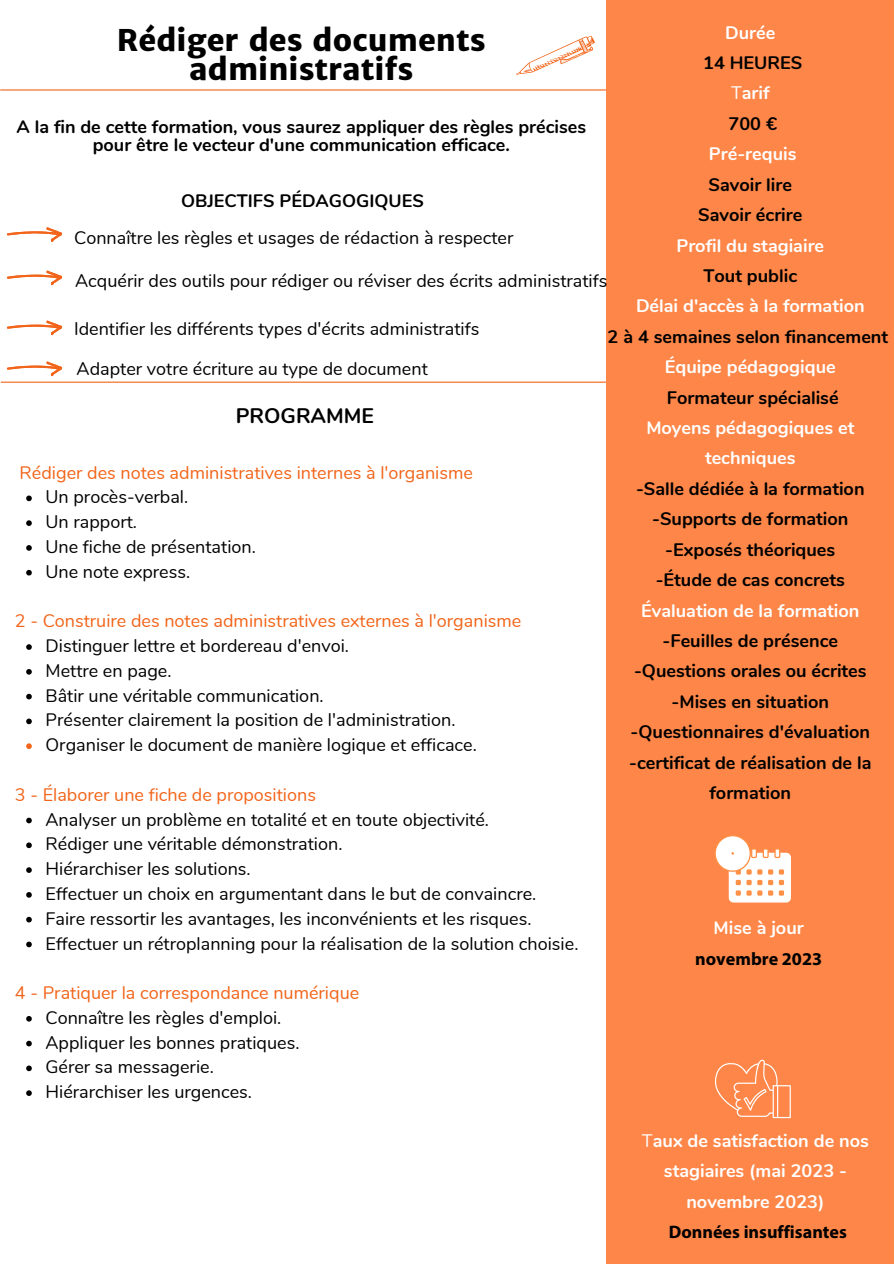
<style>
.page{position:relative;width:894px;height:1264px;background:#fff}
.page>*{position:absolute;margin:0;border:0;box-sizing:border-box;transform-origin:0 0}
.t1{font:800 30px/29.2px "Merriweather Sans";color:#000;text-align:center}
.t2{font:700 21px "Nunito";color:#000}
.t3{font:700 18.15px/30.5px "Nunito";color:#000;text-align:center}
.t4{font:700 18.15px/30.5px "Nunito";color:#fff;text-align:center}
.t5{font:700 18.15px "Myriad Pro";color:#000}
.t6{font:18px/24.8px "Nunito";color:#000}
.t7{font:18px "Nunito";color:#f26419}
.t8{font:700 18px/18px "Nunito";color:#000;text-align:center}
.s1{font-weight:400;color:#fff}
.s2{color:#fff}
.s3{font-weight:400}
</style>
<div class="page">
<hr style="left:1px;top:89px;width:892px;height:1px;background:#f26419">
<svg style="left:7px;top:227px;width:55px;height:15px"></svg>
<hr style="left:1px;top:381px;width:607px;height:2px;background:#f26419">
<div style="left:606px;top:0;width:287px;height:1263px;background:#fd8648"></div>
<svg style="left:516px;top:36px;width:79px;height:39px"></svg>
<svg style="left:26px;top:495px;width:6px;height:6px"></svg>
<svg style="left:26px;top:520px;width:6px;height:6px"></svg>
<svg style="left:26px;top:545px;width:6px;height:5px"></svg>
<svg style="left:26px;top:570px;width:6px;height:5px"></svg>
<svg style="left:26px;top:644px;width:6px;height:6px"></svg>
<svg style="left:26px;top:669px;width:6px;height:5px"></svg>
<svg style="left:26px;top:693px;width:6px;height:6px"></svg>
<svg style="left:26px;top:718px;width:6px;height:6px"></svg>
<svg style="left:26px;top:743px;width:6px;height:6px"></svg>
<svg style="left:26px;top:817px;width:6px;height:6px"></svg>
<svg style="left:26px;top:842px;width:6px;height:6px"></svg>
<svg style="left:26px;top:867px;width:6px;height:5px"></svg>
<svg style="left:26px;top:892px;width:6px;height:5px"></svg>
<svg style="left:26px;top:916px;width:6px;height:6px"></svg>
<svg style="left:26px;top:941px;width:6px;height:6px"></svg>
<svg style="left:26px;top:1016px;width:6px;height:5px"></svg>
<svg style="left:26px;top:1040px;width:6px;height:6px"></svg>
<svg style="left:26px;top:1065px;width:6px;height:6px"></svg>
<svg style="left:26px;top:1090px;width:6px;height:5px"></svg>
<svg style="left:7px;top:320px;width:55px;height:15px"></svg>
<svg style="left:7px;top:270px;width:55px;height:15px"></svg>
<svg style="left:7px;top:361px;width:55px;height:15px"></svg>
<svg style="left:715px;top:835px;width:75px;height:67px"></svg>
<svg style="left:714px;top:1059px;width:76px;height:59px"></svg>
<h1 class="t1" style="left:117px;top:25px;width:370px">Rédiger des documents administratifs</h1>
<p class="t4" style="left:725px;top:17px;width:52px">Durée</p>
<p class="t3" style="left:703px;top:48px;width:101px">14 HEURES<br><span class="s1">T</span><span class="s2">arif<br></span>700 €</p>
<p class="t4" style="left:708px;top:139px;width:89px">Pré-requis</p>
<p class="t3" style="left:698px;top:169px;width:106px">Savoir lire<br>Savoir écrire</p>
<p class="t4" style="left:676px;top:230px;width:149px">Profil du stagiaire</p>
<p class="t3" style="left:703px;top:261px;width:95px">Tout public</p>
<p class="t4" style="left:635px;top:291px;width:230px">Délai d'accès à la formation</p>
<p class="t3" style="left:607px;top:321px;width:282px">2 à 4 semaines selon financement</p>
<p class="t4" style="left:664px;top:352px;width:172px">Équipe pédagogique</p>
<p class="t3" style="left:666px;top:382px;width:173px">Formateur spécialisé</p>
<p class="t4" style="left:646px;top:413px;width:209px">Moyens pédagogiques et techniques</p>
<p class="t3" style="left:636px;top:473px;width:230px">-Salle dédiée à la formation -Supports de formation -Exposés théoriques -Étude de cas concrets</p>
<p class="t4" style="left:641px;top:595px;width:220px">Évaluation de la formation</p>
<p class="t3" style="left:629px;top:625px;width:243px">-Feuilles de présence -Questions orales ou écrites -Mises en situation -Questionnaires d'évaluation -certificat de réalisation de la formation</p>
<p class="t8" style="left:17px;top:118px;width:571px">A la fin de cette formation, vous saurez appliquer des règles précises pour être le vecteur d'une communication efficace.</p>
<p class="t8" style="left:181px;top:192px;width:244px">OBJECTIFS PÉDAGOGIQUES</p>
<p class="t6" style="left:74px;top:225px;width:440px">Connaître les règles et usages de rédaction à respecter</p>
<p class="t6" style="left:75px;top:269px;width:533px">Acquérir des outils pour rédiger ou réviser des écrits administratifs</p>
<p class="t6" style="left:74px;top:316px;width:406px">Identifier les différents types d'écrits administratifs</p>
<p class="t6" style="left:77px;top:356px;width:352px">Adapter votre écriture au type de document</p>
<p class="t2" style="left:236px;top:402px;width:140px">PROGRAMME</p>
<p class="t7" style="left:20px;top:460px;width:455px">Rédiger des notes administratives internes à l'organisme</p>
<p class="t6" style="left:46px;top:485px;width:212px">Un procès-verbal.<br>Un rapport.<br>Une fiche de présentation.<br>Une note express.</p>
<p class="t7" style="left:15px;top:609px;width:508px">2 - Construire des notes administratives externes à l'organisme</p>
<p class="t6" style="left:46px;top:634px;width:432px">Distinguer lettre et bordereau d'envoi.<br>Mettre en page.<br>Bâtir une véritable communication.<br>Présenter clairement la position de l'administration.<br>Organiser le document de manière logique et efficace.</p>
<p class="t7" style="left:15px;top:782px;width:302px">3 - Élaborer une fiche de propositions</p>
<p class="t6" style="left:46px;top:807px;width:534px">Analyser un problème en totalité et en toute objectivité.<br>Rédiger une véritable démonstration.<br>Hiérarchiser les solutions.<br>Effectuer un choix en argumentant dans le but de convaincre.<br>Faire ressortir les avantages, les inconvénients et les risques.<br>Effectuer un rétroplanning pour la réalisation de la solution choisie.</p>
<p class="t7" style="left:15px;top:980px;width:346px">4 - Pratiquer la correspondance numérique</p>
<p class="t6" style="left:46px;top:1005px;width:255px">Connaître les règles d'emploi.<br>Appliquer les bonnes pratiques.<br>Gérer sa messagerie.<br>Hiérarchiser les urgences.</p>
<p class="t4" style="left:713px;top:912px;width:92px">Mise à jour</p>
<p class="t5" style="left:695px;top:947px;width:128px">novembre 2023</p>
<p class="t4" style="left:641px;top:1125px;width:228px"><span class="s3">T</span>aux de satisfaction de nos stagiaires (mai 2023 - novembre 2023)</p>
<p class="t5" style="left:668px;top:1220px;width:180px">Données insuffisantes</p>
</div>
